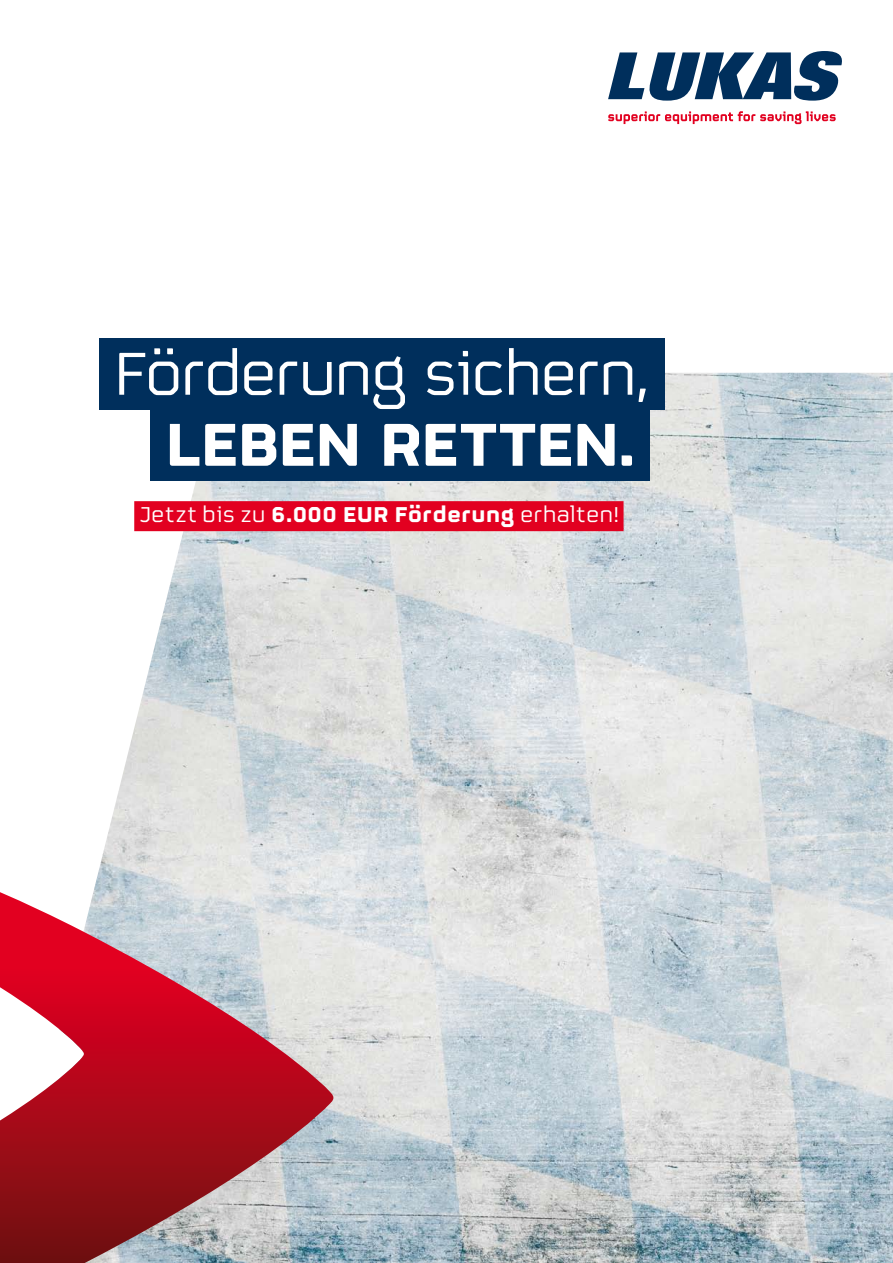
<style>
.page{position:relative;width:893px;height:1263px;background:#fff}
.page>*{position:absolute;margin:0;border:0;box-sizing:border-box;transform-origin:0 0}
.t1{font:67.5px "FS Sinclair";letter-spacing:-.015em;color:#fff}
.t2{font:700 67.5px "FS Sinclair";letter-spacing:-.02em;color:#fff}
.t3{font:24px "FS Sinclair";letter-spacing:.03em;color:#fff}
.s1{font-weight:700}
</style>
<div class="page">
<img style="left:93px;top:373px;width:800px;height:890px">
<div style="left:151px;top:409px;width:499px;height:72px;background:#002f5c"></div>
<div style="left:100px;top:338px;width:565px;height:72px;background:#002f5c"></div>
<div style="left:134px;top:501px;width:490px;height:30px;background:#e20020"></div>
<svg style="left:608px;top:111px;width:228px;height:13px"></svg>
<svg style="left:608px;top:51px;width:234px;height:50px"></svg>
<svg style="left:0;top:892px;width:333px;height:371px;background:#bd626d"></svg>
<h1 class="t1" style="left:114px;top:323px;width:537px">Förderung sichern,</h1>
<h1 class="t2" style="left:165px;top:385px;width:472px">LEBEN RETTEN.</h1>
<p class="t3" style="left:139px;top:497px;width:481px">Jetzt bis zu <span class="s1">6.000 EUR Förderung</span> erhalten!</p>
</div>
